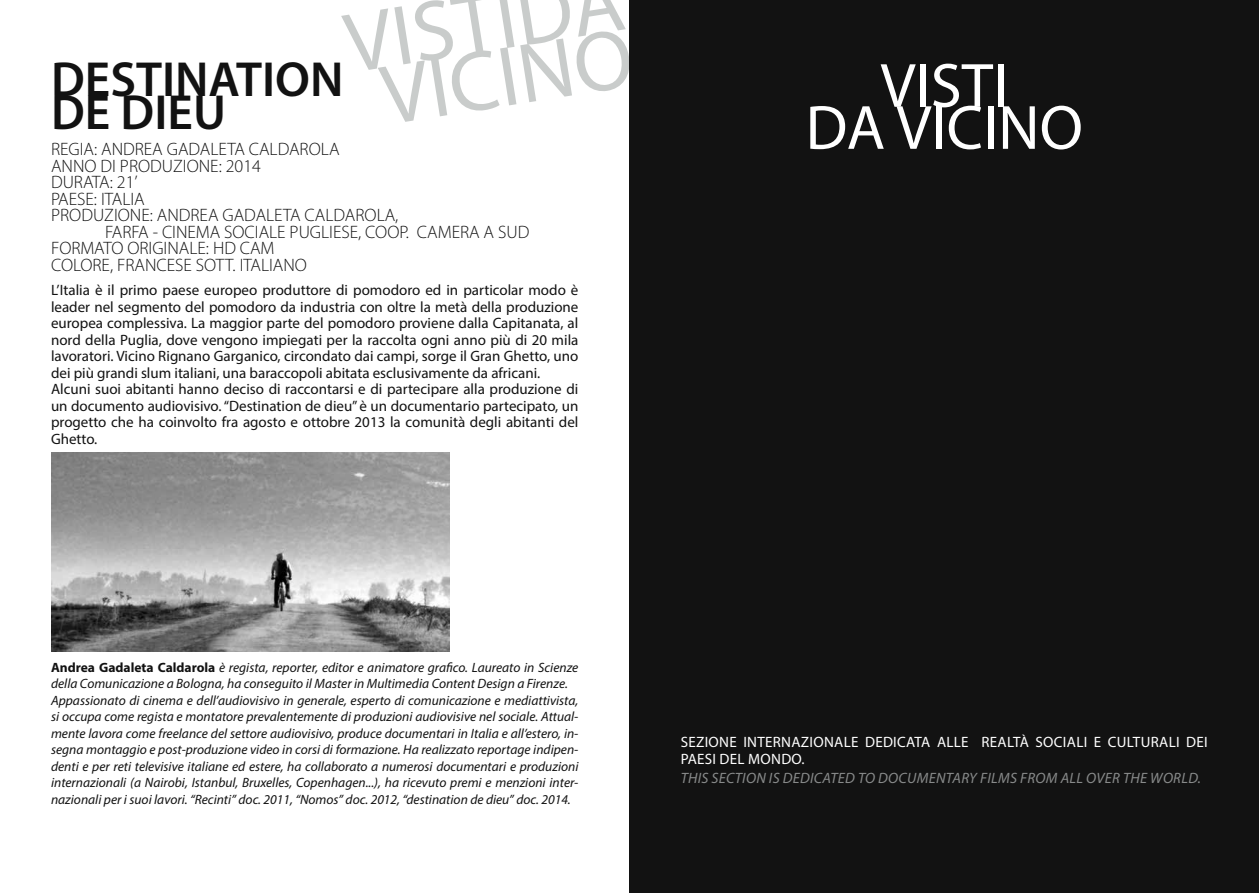
<style>
.page{position:relative;width:1259px;height:893px;background:#fff}
.page>*{position:absolute;margin:0;border:0;box-sizing:border-box;transform-origin:0 0}
.t1{font:85.5px "Myriad Pro";color:#c9cccb}
.t2{font:63px "Myriad Pro";color:#fff}
.t3{font:600 49.5px "Myriad Pro";color:#121212}
.t4{font:300 18px "Myriad Pro";color:#121212}
.t5{font:15px/16.5px "Myriad Pro";color:#121212}
.t6{font:15px/16.5px "Myriad Pro";letter-spacing:.02em;color:#fff}
.t7{font:italic 15px "Myriad Pro";letter-spacing:.02em;color:#888a8a}
.t8{font:italic 13.5px/16.5px "Myriad Pro";color:#121212}
.s1{font-weight:700;font-style:normal}
</style>
<div class="page">
<div style="left:629px;top:0;width:630px;height:893px;background:#121212"></div>
<img style="left:51px;top:453px;width:398px;height:198px">
<h1 class="t1" style="left:337px;top:-8px;width:283px;rotate:-9deg">VISTIDA</h1>
<h1 class="t1" style="left:374px;top:44px;width:255px;rotate:-9deg">VICINO</h1>
<h3 class="t3" style="left:51px;top:47px;width:294px">DESTINATION</h3>
<h3 class="t3" style="left:51px;top:80px;width:176px">DE DIEU</h3>
<h3 class="t4" style="left:51px;top:138px;width:290px">REGIA: ANDREA GADALETA CALDAROLA</h3>
<h3 class="t4" style="left:51px;top:155px;width:211px">ANNO DI PRODUZIONE: 2014</h3>
<h3 class="t4" style="left:51px;top:171px;width:88px">DURATA: 21’</h3>
<h3 class="t4" style="left:51px;top:188px;width:95px">PAESE: ITALIA</h3>
<h3 class="t4" style="left:51px;top:204px;width:349px">PRODUZIONE: ANDREA GADALETA CALDAROLA,</h3>
<h3 class="t4" style="left:105px;top:221px;width:426px">FARFA - CINEMA SOCIALE PUGLIESE, COOP. CAMERA A SUD</h3>
<h3 class="t4" style="left:51px;top:237px;width:225px">FORMATO ORIGINALE: HD CAM</h3>
<h3 class="t4" style="left:51px;top:254px;width:257px">COLORE, FRANCESE SOTT. ITALIANO</h3>
<p class="t5" style="left:51px;top:281px;width:529px">L’Italia è il primo paese europeo produttore di pomodoro ed in particolar modo è leader nel segmento del pomodoro da industria con oltre la metà della produzione europea complessiva. La maggior parte del pomodoro proviene dalla Capitanata, al nord della Puglia, dove vengono impiegati per la raccolta ogni anno più di 20 mila lavoratori. Vicino Rignano Garganico, circondato dai campi, sorge il Gran Ghetto, uno dei più grandi slum italiani, una baraccopoli abitata esclusivamente da africani.<br>Alcuni suoi abitanti hanno deciso di raccontarsi e di partecipare alla produzione di un documento audiovisivo. “Destination de dieu” è un documentario partecipato, un progetto che ha coinvolto fra agosto e ottobre 2013 la comunità degli abitanti del Ghetto.</p>
<h2 class="t2" style="left:880px;top:47px;width:129px">VISTI</h2>
<h2 class="t2" style="left:805px;top:89px;width:279px">DA VICINO</h2>
<p class="t8" style="left:51px;top:659px;width:529px"><span class="s1">Andrea Gadaleta Caldarola</span> è regista, reporter, editor e animatore grafico. Laureato in Scienze della Comunicazione a Bologna, ha conseguito il Master in Multimedia Content Design a Firenze.<br>Appassionato di cinema e dell’audiovisivo in generale, esperto di comunicazione e mediattivista, si occupa come regista e montatore prevalentemente di produzioni audiovisive nel sociale. Attual&shy;mente lavora come freelance del settore audiovisivo, produce documentari in Italia e all’estero, in&shy;segna montaggio e post-produzione video in corsi di formazione. Ha realizzato reportage indipen&shy;denti e per reti televisive italiane ed estere, ha collaborato a numerosi documentari e produzioni internazionali (a Nairobi, Istanbul, Bruxelles, Copenhagen...), ha ricevuto premi e menzioni inter&shy;nazionali per i suoi lavori. “Recinti” doc. 2011, “Nomos” doc. 2012, “destination de dieu” doc. 2014.</p>
<p class="t6" style="left:680px;top:734px;width:528px">SEZIONE INTERNAZIONALE DEDICATA ALLE REALTÀ SOCIALI E CULTURALI DEI<br>PAESI DEL MONDO.</p>
<p class="t7" style="left:680px;top:769px;width:522px">THIS SECTION IS DEDICATED TO DOCUMENTARY FILMS FROM ALL OVER THE WORLD.</p>
</div>
